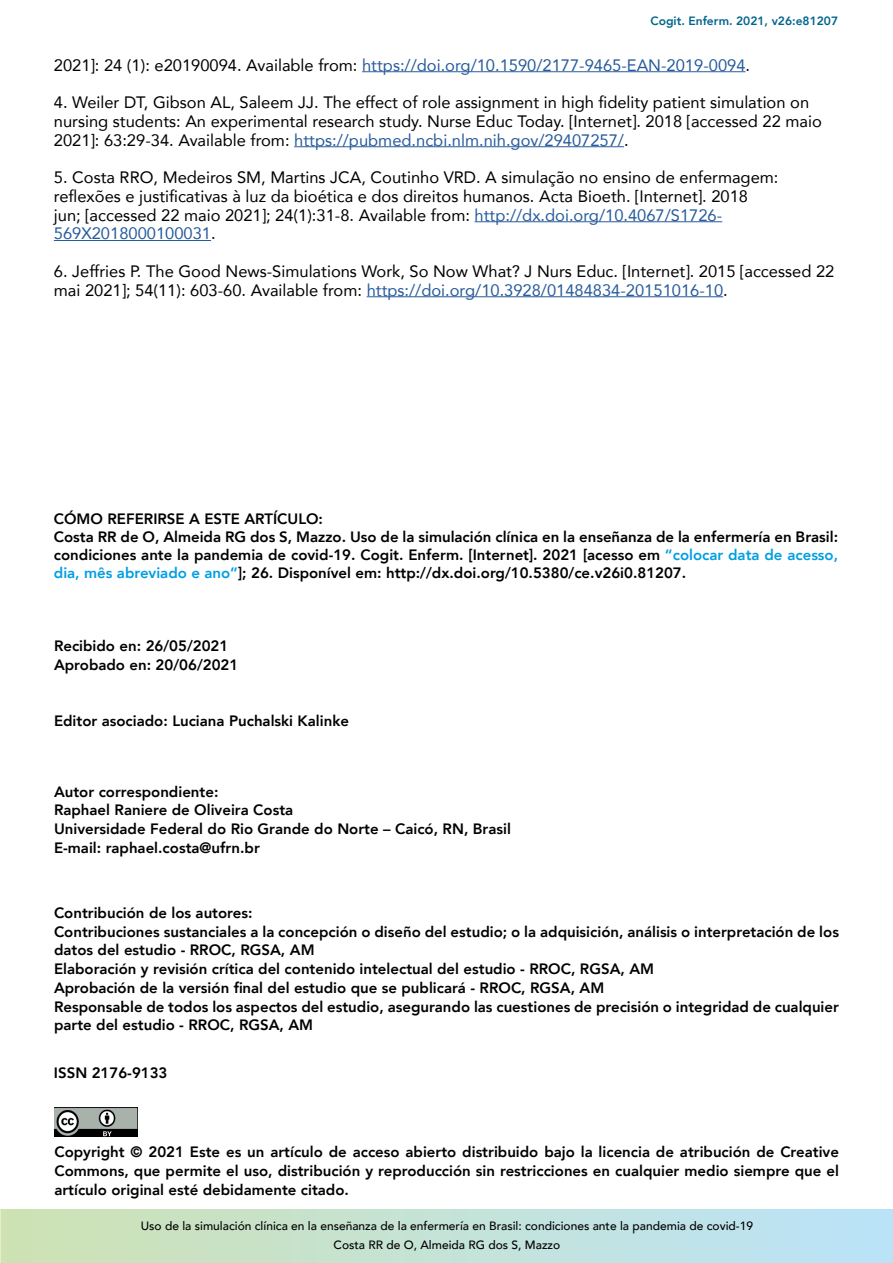
<style>
.page{position:relative;width:893px;height:1263px;background:#fff}
.page>*{position:absolute;margin:0;border:0;box-sizing:border-box;transform-origin:0 0}
.t1{font:16.5px/18.8px "Avenir";color:#000}
.t2{font:16.5px "Avenir";color:#275b9b}
.t3{font:800 15px/18.8px "Avenir";color:#000}
.t4{font:500 12px/18.6px "Avenir";color:#000;text-align:center}
.t5{font:800 12px "Avenir";color:#00658f}
.s1{color:#000}
.s2{color:#275b9b}
.s3{color:#009fe3}
</style>
<div class="page">
<svg style="left:0;top:1209px;width:893px;height:54px;background:#c4e2d6"></svg>
<img style="left:54px;top:1107px;width:84px;height:30px">
<hr style="left:362px;top:71px;width:383px;height:1px;background:#275b9b">
<hr style="left:294px;top:146px;width:330px;height:1px;background:#275b9b">
<hr style="left:475px;top:221px;width:247px;height:1px;background:#275b9b">
<hr style="left:54px;top:240px;width:157px;height:1px;background:#275b9b">
<hr style="left:367px;top:296px;width:356px;height:1px;background:#275b9b">
<p class="t5" style="left:650px;top:12px;width:189px">Cogit. Enferm. 2021, v26:e81207</p>
<p class="t2" style="left:54px;top:52px;width:698px"><span class="s1">2021]: 24 (1): e20190094. Available from:</span> https://doi.org/10.1590/2177-9465-EAN-2019-0094<span class="s1">.</span></p>
<p class="t1" style="left:54px;top:92px;width:769px">4. Weiler DT, Gibson AL, Saleem JJ. The effect of role assignment in high fidelity patient simulation on nursing students: An experimental research study. Nurse Educ Today. [Internet]. 2018 [accessed 22 maio<br>2021]: 63:29-34. Available from: <span class="s2">https://pubmed.ncbi.nlm.nih.gov/29407257/</span>.</p>
<p class="t1" style="left:54px;top:167px;width:726px">5. Costa RRO, Medeiros SM, Martins JCA, Coutinho VRD. A simulação no ensino de enfermagem: reflexões e justificativas à luz da bioética e dos direitos humanos. Acta Bioeth. [Internet]. 2018 jun; [accessed 22 maio 2021]; 24(1):31-8. Available from: <span class="s2">http://dx.doi.org/10.4067/S1726- 569X2018000100031</span>.</p>
<p class="t1" style="left:54px;top:261px;width:782px">6. Jeffries P. The Good News-Simulations Work, So Now What? J Nurs Educ. [Internet]. 2015 [accessed 22 mai 2021]; 54(11): 603-60. Available from: <span class="s2">https://doi.org/10.3928/01484834-20151016-10</span>.</p>
<p class="t3" style="left:54px;top:509px;width:786px;line-height:18px">CÓMO REFERIRSE A ESTE ARTÍCULO:<br>Costa RR de O, Almeida RG dos S, Mazzo. Uso de la simulación clínica en la enseñanza de la enfermería en Brasil: condiciones ante la pandemia de covid-19. Cogit. Enferm. [Internet]. 2021 [acesso em <span class="s3">“colocar data de acesso, dia, mês abreviado e ano”</span>]; 26. Disponível em: http://dx.doi.org/10.5380/ce.v26i0.81207.</p>
<p class="t3" style="left:54px;top:636px;width:186px">Recibido en: 26/05/2021<br>Aprobado en: 20/06/2021</p>
<p class="t3" style="left:54px;top:711px;width:297px">Editor asociado: Luciana Puchalski Kalinke</p>
<p class="t3" style="left:54px;top:782px;width:458px">Autor correspondiente:<br>Raphael Raniere de Oliveira Costa<br>Universidade Federal do Rio Grande do Norte – Caicó, RN, Brasil E-mail: raphael.costa@ufrn.br</p>
<p class="t3" style="left:54px;top:903px;width:786px">Contribución de los autores:<br>Contribuciones sustanciales a la concepción o diseño del estudio; o la adquisición, análisis o interpretación de los datos del estudio - RROC, RGSA, AM<br>Elaboración y revisión crítica del contenido intelectual del estudio - RROC, RGSA, AM<br>Aprobación de la versión final del estudio que se publicará - RROC, RGSA, AM<br>Responsable de todos los aspectos del estudio, asegurando las cuestiones de precisión o integridad de cualquier parte del estudio - RROC, RGSA, AM</p>
<p class="t3" style="left:54px;top:1064px;width:115px">ISSN 2176-9133</p>
<p class="t3" style="left:54px;top:1142px;width:786px;text-align:justify">Copyright © 2021 Este es un artículo de acceso abierto distribuido bajo la licencia de atribución de Creative Commons, que permite el uso, distribución y reproducción sin restricciones en cualquier medio siempre que el artículo original esté debidamente citado.</p>
<p class="t4" style="left:141px;top:1216px;width:614px">Uso de la simulación clínica en la enseñanza de la enfermería en Brasil: condiciones ante la pandemia de covid-19<br>Costa RR de O, Almeida RG dos S, Mazzo</p>
</div>
